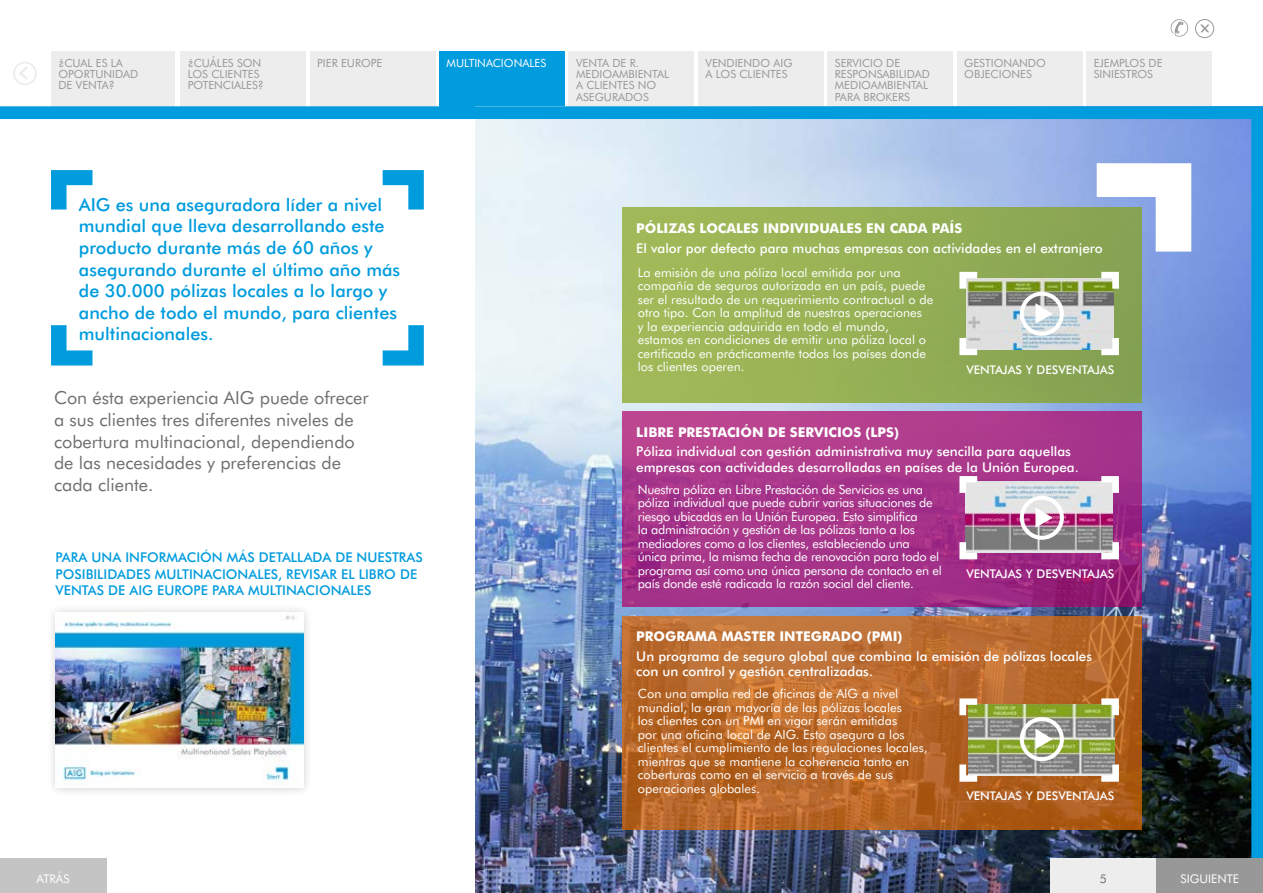
<style>
.page{position:relative;width:1263px;height:893px;background:#fff}
.page>*{position:absolute;margin:0;border:0;box-sizing:border-box;transform-origin:0 0}
.t1{font:500 18px/21.6px "AIG Futura";color:#009cde}
.t2{font:18px/21.6px "AIG Futura";color:#706f6f}
.t3{font:500 13.5px/15.3px "AIG Futura";color:#fff}
.t4{font:500 13.5px/16.2px "AIG Futura";color:#009cde}
.t5{font:700 13.5px "AIG Futura";color:#fff}
.t6{font:12.75px/13.5px "AIG Futura";color:#fff}
.t7{font:12.75px/13.5px "AIG Futura";letter-spacing:-.02em;color:#fff}
.t8{font:500 12px "AIG Futura";color:#fff}
.t9{font:12px "AIG Futura";color:#fff}
.t10{font:12px "AIG Futura";color:#706f6f}
.t11{font:11.25px/11.2px "AIG Futura";color:#999898}
.t12{font:11.25px "AIG Futura";color:#fff}
</style>
<div class="page">
<svg style="left:1171px;top:19px;width:17px;height:18px"></svg>
<div style="left:1195px;top:19px;width:19px;height:19px;border:1px solid #999898;border-radius:50%"></div>
<svg style="left:1200px;top:25px;width:9px;height:7px"></svg>
<svg style="left:19px;top:67px;width:9px;height:13px"></svg>
<div style="left:13px;top:62px;width:24px;height:23px;border:2px solid #ededed;border-radius:50%"></div>
<div style="left:51px;top:51px;width:123px;height:55px;background:#ededed"></div>
<div style="left:957px;top:51px;width:125px;height:55px;background:#ededed"></div>
<div style="left:1086px;top:51px;width:126px;height:55px;background:#ededed"></div>
<div style="left:439px;top:51px;width:126px;height:55px;background:#009cde"></div>
<div style="left:698px;top:51px;width:126px;height:55px;background:#ededed"></div>
<div style="left:569px;top:51px;width:125px;height:55px;background:#ededed"></div>
<div style="left:827px;top:51px;width:126px;height:55px;background:#ededed"></div>
<div style="left:180px;top:51px;width:126px;height:55px;background:#ededed"></div>
<div style="left:310px;top:51px;width:125px;height:55px;background:#ededed"></div>
<img style="left:475px;top:859px;width:575px;height:34px">
<img style="left:0;top:106px;width:1263px;height:753px">
<div style="left:1050px;top:859px;width:213px;height:34px;background:#ededed"></div>
<div style="left:0;top:859px;width:106px;height:34px;background:#c4c4c4"></div>
<div style="left:1157px;top:859px;width:106px;height:34px;background:#999898"></div>
<svg style="left:383px;top:170px;width:41px;height:40px"></svg>
<svg style="left:383px;top:325px;width:41px;height:40px"></svg>
<svg style="left:51px;top:325px;width:41px;height:40px"></svg>
<svg style="left:51px;top:170px;width:41px;height:40px"></svg>
<svg style="left:1097px;top:163px;width:94px;height:89px"></svg>
<div style="left:622px;top:207px;width:519px;height:196px;background:linear-gradient(to right,#a4bc59,#86a354)"></div>
<div style="left:47px;top:604px;width:265px;height:193px;background:#000;opacity:.19"></div>
<img style="left:56px;top:613px;width:247px;height:175px">
<img style="left:966px;top:278px;width:147px;height:71px">
<div style="left:1020px;top:292px;width:44px;height:44px;border:4px solid #fff;border-radius:50%"></div>
<svg style="left:1035px;top:303px;width:18px;height:21px"></svg>
<svg style="left:1101px;top:272px;width:18px;height:17px"></svg>
<svg style="left:1101px;top:338px;width:18px;height:17px"></svg>
<svg style="left:959px;top:338px;width:18px;height:17px"></svg>
<svg style="left:959px;top:272px;width:18px;height:17px"></svg>
<svg style="left:622px;top:412px;width:519px;height:195px;fill:#a8358b"></svg>
<img style="left:966px;top:481px;width:146px;height:71px">
<div style="left:1020px;top:496px;width:44px;height:44px;border:4px solid #fff;border-radius:50%"></div>
<svg style="left:1035px;top:507px;width:18px;height:21px"></svg>
<svg style="left:1101px;top:476px;width:18px;height:17px"></svg>
<svg style="left:1101px;top:542px;width:18px;height:17px"></svg>
<svg style="left:959px;top:542px;width:18px;height:17px"></svg>
<svg style="left:959px;top:476px;width:18px;height:17px"></svg>
<svg style="left:622px;top:616px;width:519px;height:213px"></svg>
<img style="left:968px;top:705px;width:146px;height:70px">
<div style="left:1020px;top:717px;width:44px;height:44px;border:4px solid #fff;border-radius:50%"></div>
<svg style="left:1035px;top:728px;width:18px;height:21px"></svg>
<svg style="left:1101px;top:698px;width:18px;height:17px"></svg>
<svg style="left:1101px;top:764px;width:18px;height:18px"></svg>
<svg style="left:959px;top:764px;width:18px;height:18px"></svg>
<svg style="left:959px;top:698px;width:18px;height:17px"></svg>
<p class="t11" style="left:188px;top:57px;width:77px">¿CUÁLES SON<br>LOS CLIENTES<br>POTENCIALES?</p>
<p class="t11" style="left:705px;top:57px;width:89px">VENDIENDO AIG<br>A LOS CLIENTES</p>
<p class="t11" style="left:1094px;top:57px;width:70px">EJEMPLOS DE<br>SINIESTROS</p>
<p class="t11" style="left:58px;top:57px;width:66px">¿CUAL ES LA</p>
<p class="t11" style="left:317px;top:57px;width:67px">PIER EUROPE</p>
<p class="t11" style="left:58px;top:69px;width:81px">OPORTUNIDAD<br>DE VENTA?</p>
<p class="t12" style="left:447px;top:56px;width:101px">MULTINACIONALES</p>
<p class="t11" style="left:964px;top:57px;width:83px">GESTIONANDO<br>OBJECIONES</p>
<p class="t11" style="left:835px;top:57px;width:97px">SERVICIO DE<br>RESPONSABILIDAD<br>MEDIOAMBIENTAL<br>PARA BROKERS</p>
<p class="t11" style="left:576px;top:57px;width:95px">VENTA DE R.<br>MEDIOAMBIENTAL<br>A CLIENTES NO<br>ASEGURADOS</p>
<h1 class="t1" style="left:79px;top:193px;width:323px">AIG es una aseguradora líder a nivel mundial que lleva desarrollando este producto durante más de 60 años y asegurando durante el último año más de 30.000 pólizas locales a lo largo y ancho de todo el mundo, para clientes multinacionales.</h1>
<h1 class="t2" style="left:54px;top:387px;width:316px">Con ésta experiencia AIG puede ofrecer a sus clientes tres diferentes niveles de cobertura multinacional, dependiendo de las necesidades y preferencias de cada cliente.</h1>
<p class="t4" style="left:56px;top:549px;width:369px">PARA UNA INFORMACIÓN MÁS DETALLADA DE NUESTRAS<br>POSIBILIDADES MULTINACIONALES, REVISAR EL LIBRO DE<br>VENTAS DE AIG EUROPE PARA MULTINACIONALES</p>
<p class="t5" style="left:636px;top:220px;width:327px">PÓLIZAS LOCALES INDIVIDUALES EN CADA PAÍS</p>
<p class="t3" style="left:636px;top:240px;width:468px">El valor por defecto para muchas empresas con actividades en el extranjero</p>
<p class="t6" style="left:638px;top:265px;width:297px">La emisión de una póliza local emitida por una compañía de seguros autorizada en un país, puede ser el resultado de un requerimiento contractual o de otro tipo. Con la amplitud de nuestras operaciones<br>y la experiencia adquirida en todo el mundo, estamos en condiciones de emitir una póliza local o certificado en prácticamente todos los países donde los clientes operen.</p>
<p class="t8" style="left:966px;top:362px;width:149px">VENTAJAS Y DESVENTAJAS</p>
<p class="t5" style="left:636px;top:424px;width:264px">LIBRE PRESTACIÓN DE SERVICIOS (LPS)</p>
<p class="t3" style="left:636px;top:444px;width:444px">Póliza individual con gestión administrativa muy sencilla para aquellas empresas con actividades desarrolladas en países de la Unión Europea.</p>
<p class="t7" style="left:638px;top:482px;width:305px">Nuestra póliza en Libre Prestación de Servicios es una póliza individual que puede cubrir varias situaciones de riesgo ubicadas en la Unión Europea. Esto simplifica<br>la administración y gestión de las pólizas tanto a los mediadores como a los clientes, estableciendo una única prima, la misma fecha de renovación para todo el programa así como una única persona de contacto en el país donde esté radicada la razón social del cliente.</p>
<p class="t8" style="left:966px;top:567px;width:149px">VENTAJAS Y DESVENTAJAS</p>
<p class="t5" style="left:636px;top:628px;width:268px">PROGRAMA MASTER INTEGRADO (PMI)</p>
<p class="t3" style="left:636px;top:648px;width:457px">Un programa de seguro global que combina la emisión de pólizas locales con un control y gestión centralizadas.</p>
<p class="t6" style="left:638px;top:687px;width:291px">Con una amplia red de oficinas de AIG a nivel mundial, la gran mayoría de las pólizas locales<br>los clientes con un PMI en vigor serán emitidas<br>por una oficina local de AIG. Esto asegura a los clientes el cumplimiento de las regulaciones locales, mientras que se mantiene la coherencia tanto en coberturas como en el servicio a través de sus operaciones globales.</p>
<p class="t8" style="left:966px;top:789px;width:149px">VENTAJAS Y DESVENTAJAS</p>
<p class="t9" style="left:37px;top:871px;width:34px">ATRÁS</p>
<p class="t10" style="left:1100px;top:871px;width:9px">5</p>
<p class="t9" style="left:1180px;top:871px;width:60px">SIGUIENTE</p>
</div>
